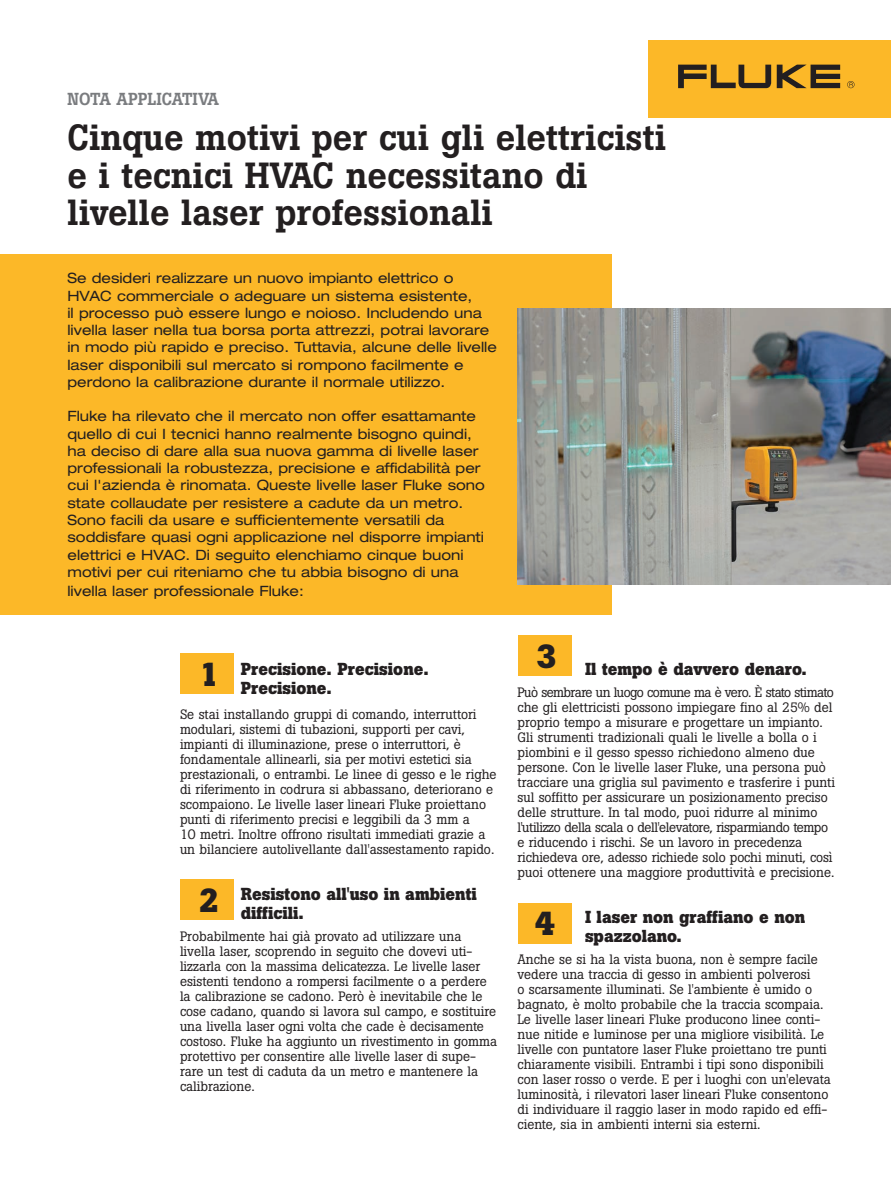
<style>
.page{position:relative;width:891px;height:1188px;background:#fff}
.page>*{position:absolute;margin:0;border:0;box-sizing:border-box;transform-origin:0 0}
.t1{font:500 36px/37.5px "Boton Pro";color:#231f20}
.t2{font:700 33px "Boton Pro";color:#231f20}
.t3{font:700 17.25px/18.8px "Boton Pro";color:#231f20}
.t4{font:500 17.25px "Boton Pro";color:#7a7c7f}
.t5{font:expanded 14.25px/17.2px "Helvetica Neue LT Pro";color:#231f20}
.t6{font:13.5px/15px "Boton Pro";color:#231f20}
</style>
<div class="page">
<div style="left:0;top:254px;width:612px;height:360px;background:#fcb828"></div>
<div style="left:648px;top:40px;width:243px;height:78px;background:#fcb828"></div>
<svg style="left:777px;top:65px;width:63px;height:23px"></svg>
<svg style="left:678px;top:65px;width:93px;height:23px"></svg>
<svg style="left:847px;top:81px;width:8px;height:7px"></svg>
<div style="left:180px;top:653px;width:54px;height:41px;background:#fcb828"></div>
<div style="left:180px;top:879px;width:54px;height:41px;background:#fcb828"></div>
<img style="left:518px;top:309px;width:373px;height:276px">
<div style="left:518px;top:635px;width:54px;height:41px;background:#fcb828"></div>
<div style="left:518px;top:903px;width:54px;height:41px;background:#fcb828"></div>
<p class="t4" style="left:68px;top:88px;width:153px">NOTA APPLICATIVA</p>
<h1 class="t1" style="left:68px;top:119px;width:600px">Cinque motivi per cui gli elettricisti e i tecnici HVAC necessitano di livelle laser professionali</h1>
<p class="t5" style="left:68px;top:269px;width:431px">Se desideri realizzare un nuovo impianto elettrico o HVAC commerciale o adeguare un sistema esistente,<br>il processo può essere lungo e noioso. Includendo una livella laser nella tua borsa porta attrezzi, potrai lavorare in modo più rapido e preciso. Tuttavia, alcune delle livelle laser disponibili sul mercato si rompono facilmente e perdono la calibrazione durante il normale utilizzo.</p>
<p class="t5" style="left:68px;top:407px;width:419px">Fluke ha rilevato che il mercato non offer esattamante quello di cui I tecnici hanno realmente bisogno quindi, ha deciso di dare alla sua nuova gamma di livelle laser professionali la robustezza, precisione e affidabilità per cui l'azienda è rinomata. Queste livelle laser Fluke sono state collaudate per resistere a cadute da un metro.<br>Sono facili da usare e sufficientemente versatili da soddisfare quasi ogni applicazione nel disporre impianti elettrici e HVAC. Di seguito elenchiamo cinque buoni motivi per cui riteniamo che tu abbia bisogno di una</p>
<p class="t5" style="left:68px;top:581px;width:238px">livella laser professionale Fluke:</p>
<h2 class="t2" style="left:199px;top:653px;width:22px">1</h2>
<p class="t3" style="left:241px;top:660px;width:190px">Precisione. Precisione.<br>Precisione.</p>
<p class="t6" style="left:180px;top:707px;width:318px">Se stai installando gruppi di comando, interruttori modulari, sistemi di tubazioni, supporti per cavi, impianti di illuminazione, prese o interruttori, è fondamentale allinearli, sia per motivi estetici sia prestazionali, o entrambi. Le linee di gesso e le righe di riferimento in codrura si abbassano, deteriorano e scompaiono. Le livelle laser lineari Fluke proiettano punti di riferimento precisi e leggibili da 3 mm a<br>10 metri. Inoltre offrono risultati immediati grazie a un bilanciere autolivellante dall'assestamento rapido.</p>
<p class="t3" style="left:241px;top:885px;width:238px">Resistono all'uso in ambienti difficili.</p>
<p class="t6" style="left:180px;top:929px;width:319px">Probabilmente hai già provato ad utilizzare una livella laser, scoprendo in seguito che dovevi uti&shy;lizzarla con la massima delicatezza. Le livelle laser esistenti tendono a rompersi facilmente o a perdere la calibrazione se cadono. Però è inevitabile che le cose cadano, quando si lavora sul campo, e sostituire una livella laser ogni volta che cade è decisamente costoso. Fluke ha aggiunto un rivestimento in gomma protettivo per consentire alle livelle laser di supe&shy;rare un test di caduta da un metro e mantenere la calibrazione.</p>
<h2 class="t2" style="left:199px;top:879px;width:22px">2</h2>
<h2 class="t2" style="left:536px;top:635px;width:22px">3</h2>
<p class="t3" style="left:585px;top:660px;width:223px">Il tempo è davvero denaro.</p>
<p class="t6" style="left:518px;top:685px;width:319px">Può sembrare un luogo comune ma è vero. È stato stimato che gli elettricisti possono impiegare fino al 25% del proprio tempo a misurare e progettare un impianto.<br>Gli strumenti tradizionali quali le livelle a bolla o i piombini e il gesso spesso richiedono almeno due persone. Con le livelle laser Fluke, una persona può tracciare una griglia sul pavimento e trasferire i punti sul soffitto per assicurare un posizionamento preciso delle strutture. In tal modo, puoi ridurre al minimo l'utilizzo della scala o dell'elevatore, risparmiando tempo e riducendo i rischi. Se un lavoro in precedenza richiedeva ore, adesso richiede solo pochi minuti, così puoi ottenere una maggiore produttività e precisione.</p>
<p class="t3" style="left:585px;top:908px;width:222px">I laser non graffiano e non spazzolano.</p>
<p class="t6" style="left:518px;top:952px;width:315px">Anche se si ha la vista buona, non è sempre facile vedere una traccia di gesso in ambienti polverosi<br>o scarsamente illuminati. Se l'ambiente è umido o bagnato, è molto probabile che la traccia scompaia.<br>Le livelle laser lineari Fluke producono linee conti&shy;nue nitide e luminose per una migliore visibilità. Le livelle con puntatore laser Fluke proiettano tre punti chiaramente visibili. Entrambi i tipi sono disponibili con laser rosso o verde. E per i luoghi con un'elevata luminosità, i rilevatori laser lineari Fluke consentono di individuare il raggio laser in modo rapido ed effi&shy;ciente, sia in ambienti interni sia esterni.</p>
<h2 class="t2" style="left:535px;top:902px;width:22px">4</h2>
</div>
